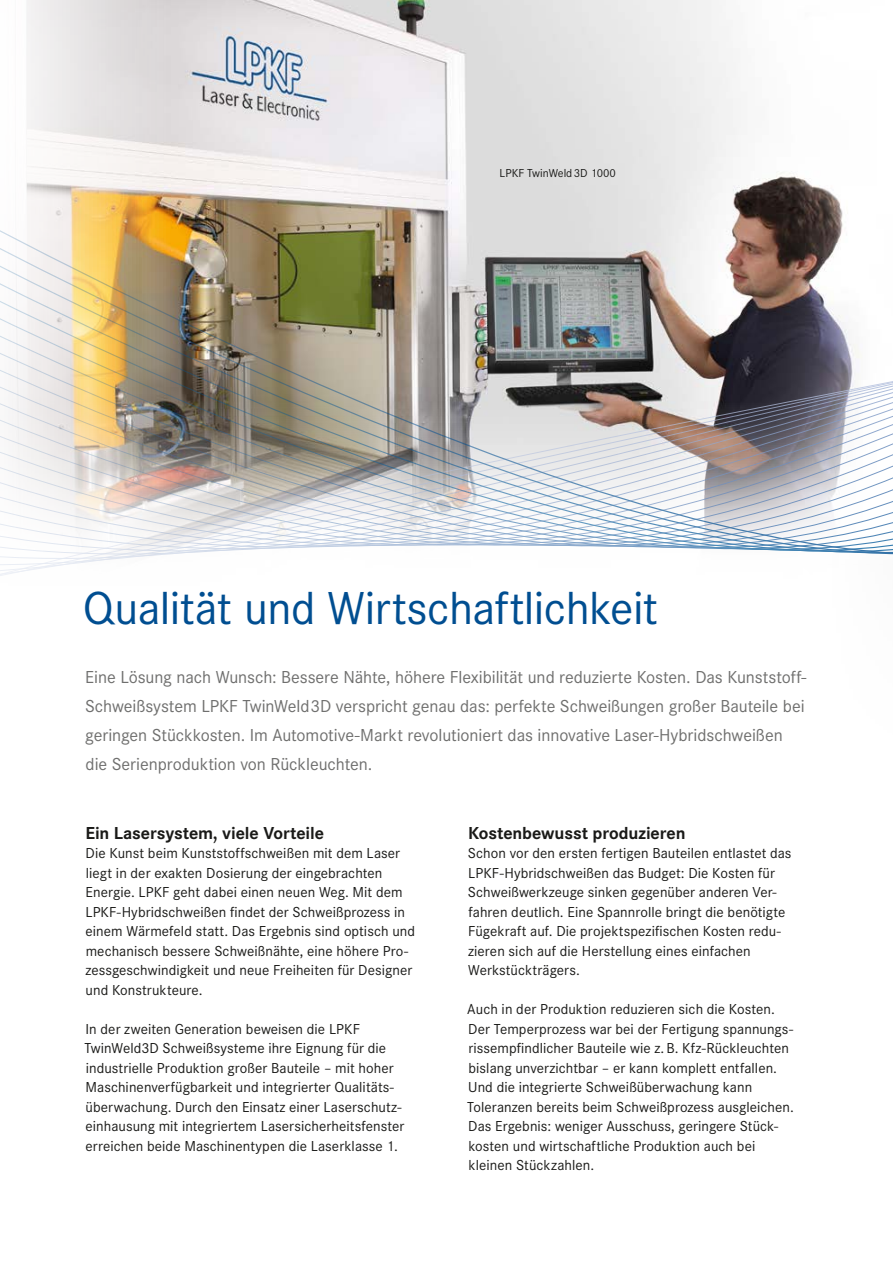
<style>
.page{position:relative;width:893px;height:1263px;background:#fff}
.page>*{position:absolute;margin:0;border:0;box-sizing:border-box;transform-origin:0 0}
.t1{font:48px "Corporate S";letter-spacing:-.01em;color:#004e91}
.t2{font:18px/29.2px "Corporate S";letter-spacing:-.005em;color:#6f6f6e}
.t3{font:700 18px "Corporate S";letter-spacing:-.005em;color:#1a1a18}
.t4{font:15px/19.5px "Corporate S";letter-spacing:.005em;color:#1a1a18}
.t5{font:12px "Corporate S";color:#1a1a18}
</style>
<div class="page">
<img style="left:0;top:0;width:893px;height:576px">
<p class="t5" style="left:500px;top:166px;width:118px">LPKF TwinWeld3D 1000</p>
<h1 class="t1" style="left:83px;top:581px;width:577px">Qualität und Wirtschaftlichkeit</h1>
<p class="t2" style="left:85px;top:662px;width:723px">Eine Lösung nach Wunsch: Bessere Nähte, höhere Flexibilität und reduzierte Kosten. Das Kunststoff-Schweißsystem LPKF TwinWeld3D verspricht genau das: perfekte Schweißungen großer Bauteile bei geringen Stückkosten. Im Automotive-Markt revolutioniert das innovative Laser-Hybridschweißen die Serienproduktion von Rückleuchten.</p>
<p class="t3" style="left:85px;top:822px;width:240px">Ein Lasersystem, viele Vorteile</p>
<p class="t4" style="left:85px;top:843px;width:331px">Die Kunst beim Kunststoffschweißen mit dem Laser liegt in der exakten Dosierung der eingebrachten Energie. LPKF geht dabei einen neuen Weg. Mit dem LPKF-Hybridschweißen findet der Schweißprozess in einem Wärmefeld statt. Das Ergebnis sind optisch und mechanisch bessere Schweißnähte, eine höhere Pro&shy;zessgeschwindigkeit und neue Freiheiten für Designer und Konstrukteure.</p>
<p class="t4" style="left:85px;top:1019px;width:321px">In der zweiten Generation beweisen die LPKF TwinWeld3D Schweißsysteme ihre Eignung für die industrielle Produktion großer Bauteile – mit hoher Maschinenverfügbarkeit und integrierter Qualitäts&shy;überwachung. Durch den Einsatz einer Laserschutz&shy;einhausung mit integriertem Lasersicherheitsfenster erreichen beide Maschinentypen die Laserklasse 1.</p>
<p class="t3" style="left:468px;top:822px;width:219px">Kostenbewusst produzieren</p>
<p class="t4" style="left:468px;top:843px;width:325px">Schon vor den ersten fertigen Bauteilen entlastet das LPKF-Hybridschweißen das Budget: Die Kosten für Schweißwerkzeuge sinken gegenüber anderen Ver&shy;fahren deutlich. Eine Spannrolle bringt die benötigte Fügekraft auf. Die projektspezifischen Kosten redu&shy;zieren sich auf die Herstellung eines einfachen Werkstückträgers.</p>
<p class="t4" style="left:467px;top:999px;width:328px">Auch in der Produktion reduzieren sich die Kosten.<br>Der Temperprozess war bei der Fertigung spannungs&shy;rissempfindlicher Bauteile wie z.B. Kfz-Rückleuchten bislang unverzichtbar – er kann komplett entfallen.<br>Und die integrierte Schweißüberwachung kann Toleranzen bereits beim Schweißprozess ausgleichen.<br>Das Ergebnis: weniger Ausschuss, geringere Stück&shy;kosten und wirtschaftliche Produktion auch bei kleinen Stückzahlen.</p>
</div>
